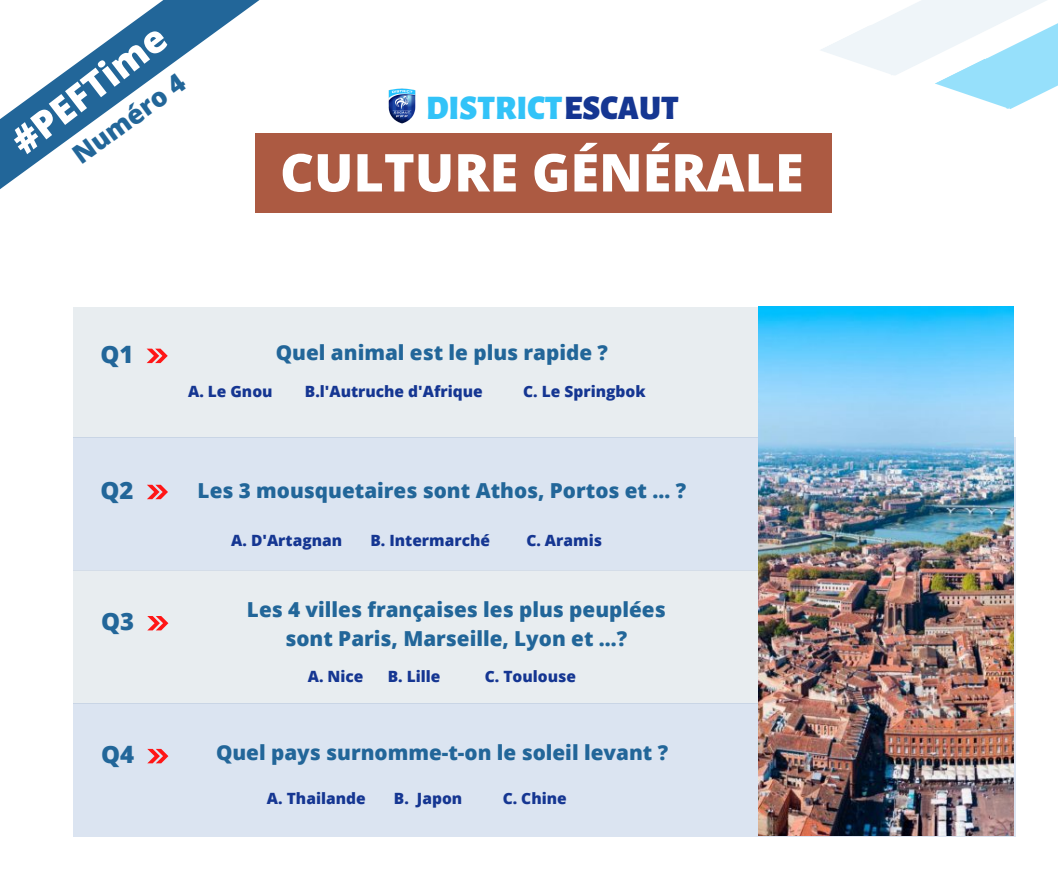
<style>
.page{position:relative;width:1058px;height:887px;background:#fff}
.page>*{position:absolute;margin:0;border:0;box-sizing:border-box;transform-origin:0 0}
.t1{font:800 52.2px "Open Sans";color:#fff}
.t2{font:800 49.2px "Open Sans";color:#fff}
.t3{font:800 37.5px "Open Sans";color:#fff}
.t4{font:900 33.9px "Alegreya Sans SC";color:#32c3f8}
.t5{font:800 26.1px "Open Sans";color:#269}
.t6{font:800 23.85px "Open Sans";color:#269}
.t7{font:800 20.7px/28.8px "Open Sans";color:#269;text-align:center}
.t8{font:800 15.45px "Open Sans";color:#153692}
.s1{color:#153692}
</style>
<div class="page">
<div style="left:73px;top:307px;width:940px;height:130px;background:#e8edf0"></div>
<svg style="left:819px;top:0;width:239px;height:134px"></svg>
<svg style="left:0;top:0;width:456px;height:189px"></svg>
<svg style="left:147px;top:348px;width:21px;height:15px"></svg>
<img style="left:385px;top:89px;width:32px;height:36px">
<div style="left:255px;top:134px;width:576px;height:79px;background:#ac5a42"></div>
<div style="left:73px;top:437px;width:942px;height:133px;background:#dbe4f1"></div>
<div style="left:73px;top:570px;width:942px;height:133px;background:#e8edf0"></div>
<div style="left:73px;top:703px;width:942px;height:133px;background:#dbe4f1"></div>
<img style="left:759px;top:307px;width:254px;height:528px">
<svg style="left:147px;top:485px;width:21px;height:14px"></svg>
<svg style="left:147px;top:616px;width:21px;height:14px"></svg>
<svg style="left:147px;top:748px;width:21px;height:15px"></svg>
<h3 class="t3" style="left:0;top:125px;width:186px;rotate:-38deg">#PEFTime</h3>
<p class="t5" style="left:65px;top:142px;width:134px;rotate:-36deg">Numéro 4</p>
<p class="t6" style="left:100px;top:337px;width:35px">Q1</p>
<h3 class="t4" style="left:426px;top:89px;width:254px">DISTRICT<span class="s1">ESCAUT</span></h3>
<h2 class="t2" style="left:374px;top:140px;width:338px">Culture FOOT</h2>
<h1 class="t1" style="left:280px;top:136px;width:525px">CULTURE GÉNÉRALE</h1>
<p class="t7" style="left:276px;top:337px;width:333px">Quel animal est le plus rapide ?</p>
<p class="t8" style="left:188px;top:380px;width:86px">A. Le Gnou</p>
<p class="t8" style="left:305px;top:380px;width:179px">B.l'Autruche d'Afrique</p>
<p class="t8" style="left:523px;top:380px;width:124px">C. Le Springbok</p>
<p class="t6" style="left:101px;top:473px;width:35px">Q2</p>
<p class="t7" style="left:198px;top:475px;width:490px">Les 3 mousquetaires sont Athos, Portos et … ?</p>
<p class="t8" style="left:231px;top:529px;width:112px">A. D'Artagnan</p>
<p class="t8" style="left:370px;top:529px;width:121px">B. Intermarché</p>
<p class="t8" style="left:526px;top:529px;width:77px">C. Aramis</p>
<p class="t6" style="left:101px;top:604px;width:35px">Q3</p>
<p class="t7" style="left:247px;top:594px;width:420px">Les 4 villes françaises les plus peuplées sont Paris, Marseille, Lyon et …?</p>
<p class="t8" style="left:308px;top:665px;width:57px">A. Nice</p>
<p class="t8" style="left:388px;top:665px;width:54px">B. Lille</p>
<p class="t8" style="left:485px;top:665px;width:93px">C. Toulouse</p>
<p class="t6" style="left:101px;top:737px;width:35px">Q4</p>
<p class="t7" style="left:216px;top:737px;width:453px">Quel pays surnomme-t-on le soleil levant ?</p>
<p class="t8" style="left:267px;top:787px;width:100px">A. Thailande</p>
<p class="t8" style="left:394px;top:787px;width:70px">B. Japon</p>
<p class="t8" style="left:502px;top:787px;width:66px">C. Chine</p>
</div>
